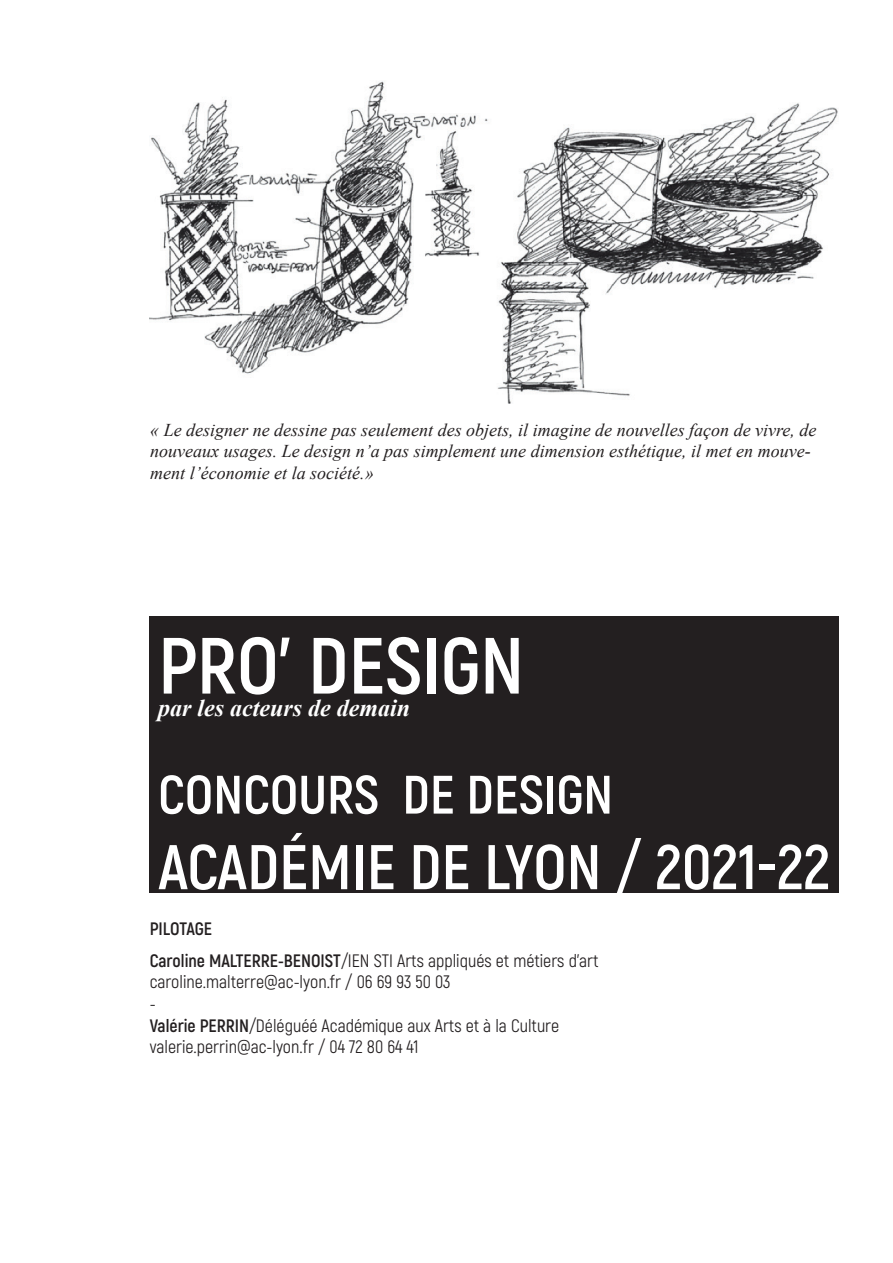
<style>
.page{position:relative;width:893px;height:1263px;background:#fff}
.page>*{position:absolute;margin:0;border:0;box-sizing:border-box;transform-origin:0 0}
.t1{font:700 79.5px "Akrobat";color:#fff}
.t2{font:700 63px "Akrobat";color:#fff}
.t3{font:700 54px "Akrobat";color:#fff}
.t4{font:italic 700 24px "Times New Roman";color:#fff}
.t5{font:18px/21.6px "Akrobat";color:#231f20}
.t6{font:italic 18px/21.6px "Times New Roman";color:#231f20}
.s1{font-weight:700}
</style>
<div class="page">
<img style="left:150px;top:81px;width:688px;height:323px">
<div style="left:150px;top:617px;width:689px;height:276px;background:#231f20"></div>
<p class="t6" style="left:150px;top:418px;width:668px">« Le designer ne dessine pas seulement des objets, il imagine de nouvelles façon de vivre, de nouveaux usages. Le design n’a pas simplement une dimension esthétique, il met en mouve&shy;ment l’économie et la société.»</p>
<h1 class="t1" style="left:158px;top:616px;width:368px">PRO’ DESIGN</h1>
<h3 class="t4" style="left:158px;top:691px;width:253px">par les acteurs de demain</h3>
<h3 class="t3" style="left:158px;top:761px;width:456px">CONCOURS DE DESIGN</h3>
<h2 class="t2" style="left:158px;top:828px;width:673px">ACADÉMIE DE LYON / 2021-22</h2>
<p class="t5" style="left:150px;top:912px;width:450px;line-height:32.1px"><span class="s1">PILOTAGE<br>Caroline MALTERRE-BENOIST</span>/IEN STI Arts appliqués et métiers d’art</p>
<p class="t5" style="left:150px;top:971px;width:411px">caroline.malterre@ac-lyon.fr / 06 69 93 50 03<br>-<br><span class="s1">Valérie PERRIN</span>/Déléguéé Académique aux Arts et à la Culture valerie.perrin@ac-lyon.fr / 04 72 80 64 41</p>
</div>
